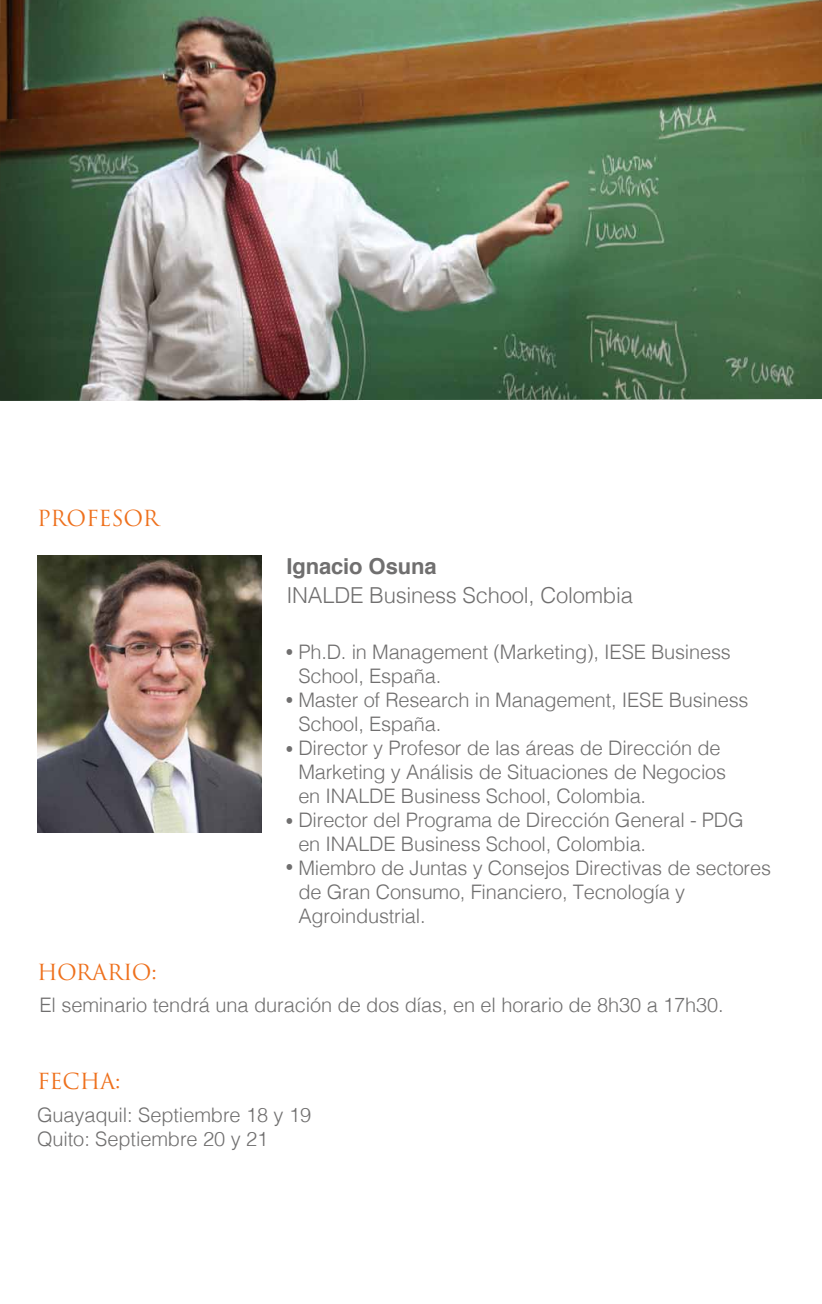
<style>
.page{position:relative;width:822px;height:1304px;background:#fff}
.page>*{position:absolute;margin:0;border:0;box-sizing:border-box;transform-origin:0 0}
.t1{font:300 22px "Helvetica";letter-spacing:-.01em;color:#706f6f}
.t2{font:700 22px "Helvetica";letter-spacing:-.005em;color:#706f6f}
.t3{font:21.6px "Trajan Pro";letter-spacing:-.015em;color:#ee701c}
.t4{font:300 20px/24px "Helvetica";letter-spacing:-.01em;color:#706f6f}
.s1{font-family:"Gnuolane Rg";font-weight:400}
</style>
<div class="page">
<img style="left:0;top:0;width:821px;height:401px">
<img style="left:37px;top:555px;width:224px;height:278px">
<p class="t3" style="left:37px;top:505px;width:124px">PROFESOR</p>
<p class="t2" style="left:286px;top:549px;width:152px">Ignacio Osuna</p>
<p class="t1" style="left:286px;top:576px;width:348px">INALDE Business School, Colombia</p>
<p class="t4" style="left:286px;top:638px;width:446px"><span class="s1">•</span> Ph.D. in Management (Marketing), IESE Business</p>
<p class="t4" style="left:286px;top:686px;width:463px"><span class="s1">•</span> Master of Research in Management, IESE Business</p>
<p class="t4" style="left:286px;top:734px;width:435px"><span class="s1">•</span> Director y Profesor de las áreas de Dirección de</p>
<p class="t4" style="left:298px;top:662px;width:144px">School, España.</p>
<p class="t4" style="left:298px;top:710px;width:144px">School, España.</p>
<p class="t4" style="left:298px;top:758px;width:429px">Marketing y Análisis de Situaciones de Negocios en INALDE Business School, Colombia.</p>
<p class="t4" style="left:298px;top:830px;width:349px">en INALDE Business School, Colombia.</p>
<p class="t4" style="left:298px;top:878px;width:388px">de Gran Consumo, Financiero, Tecnología y<br>Agroindustrial.</p>
<p class="t4" style="left:286px;top:806px;width:459px"><span class="s1">•</span> Director del Programa de Dirección General - PDG</p>
<p class="t4" style="left:286px;top:854px;width:486px"><span class="s1">•</span> Miembro de Juntas y Consejos Directivas de sectores</p>
<p class="t3" style="left:37px;top:958px;width:121px">HORARIO:</p>
<p class="t4" style="left:40px;top:992px;width:685px">El seminario tendrá una duración de dos días, en el horario de 8h30 a 17h30.</p>
<p class="t3" style="left:37px;top:1067px;width:85px">FECHA:</p>
<p class="t4" style="left:37px;top:1102px;width:275px">Guayaquil: Septiembre 18 y 19<br>Quito: Septiembre 20 y 21</p>
</div>
